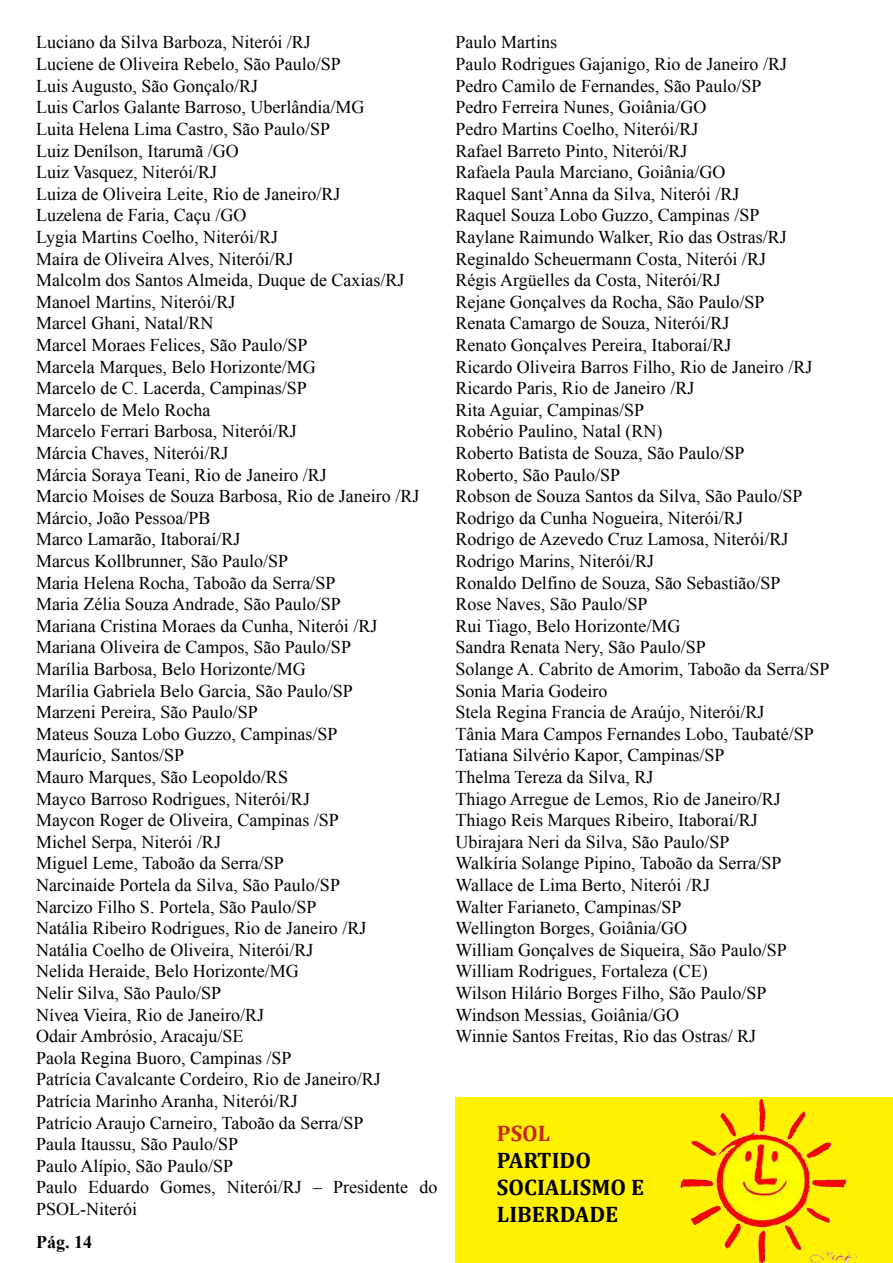
<style>
.page{position:relative;width:893px;height:1263px;background:#fff}
.page>*{position:absolute;margin:0;border:0;box-sizing:border-box;transform-origin:0 0}
.t1{font:700 22.5px/27px "Cambria";color:#000}
.t2{font:700 22.5px "Cambria";color:#c7271c}
.t3{font:18px/21.6px "Times New Roman";color:#000}
.t4{font:700 18px "Times New Roman";color:#000}
</style>
<div class="page">
<div style="left:455px;top:1097px;width:438px;height:166px;background:#fff100"></div>
<img style="left:680px;top:1099px;width:177px;height:164px">
<p class="t3" style="left:36px;top:31px;width:403px">Luciano da Silva Barboza, Niterói /RJ<br>Luciene de Oliveira Rebelo, São Paulo/SP<br>Luis Augusto, São Gonçalo/RJ<br>Luis Carlos Galante Barroso, Uberlândia/MG<br>Luita Helena Lima Castro, São Paulo/SP<br>Luiz Denílson, Itarumã /GO<br>Luiz Vasquez, Niterói/RJ<br>Luiza de Oliveira Leite, Rio de Janeiro/RJ<br>Luzelena de Faria, Caçu /GO<br>Lygia Martins Coelho, Niterói/RJ<br>Maíra de Oliveira Alves, Niterói/RJ<br>Malcolm dos Santos Almeida, Duque de Caxias/RJ Manoel Martins, Niterói/RJ<br>Marcel Ghani, Natal/RN<br>Marcel Moraes Felices, São Paulo/SP<br>Marcela Marques, Belo Horizonte/MG<br>Marcelo de C. Lacerda, Campinas/SP<br>Marcelo de Melo Rocha<br>Marcelo Ferrari Barbosa, Niterói/RJ<br>Márcia Chaves, Niterói/RJ<br>Márcia Soraya Teani, Rio de Janeiro /RJ<br>Marcio Moises de Souza Barbosa, Rio de Janeiro /RJ Márcio, João Pessoa/PB<br>Marco Lamarão, Itaboraí/RJ<br>Marcus Kollbrunner, São Paulo/SP<br>Maria Helena Rocha, Taboão da Serra/SP<br>Maria Zélia Souza Andrade, São Paulo/SP<br>Mariana Cristina Moraes da Cunha, Niterói /RJ Mariana Oliveira de Campos, São Paulo/SP<br>Marília Barbosa, Belo Horizonte/MG<br>Marília Gabriela Belo Garcia, São Paulo/SP<br>Marzeni Pereira, São Paulo/SP<br>Mateus Souza Lobo Guzzo, Campinas/SP<br>Maurício, Santos/SP<br>Mauro Marques, São Leopoldo/RS<br>Mayco Barroso Rodrigues, Niterói/RJ<br>Maycon Roger de Oliveira, Campinas /SP<br>Michel Serpa, Niterói /RJ<br>Miguel Leme, Taboão da Serra/SP<br>Narcinaide Portela da Silva, São Paulo/SP<br>Narcizo Filho S. Portela, São Paulo/SP<br>Natália Ribeiro Rodrigues, Rio de Janeiro /RJ<br>Natália Coelho de Oliveira, Niterói/RJ<br>Nelida Heraide, Belo Horizonte/MG<br>Nelir Silva, São Paulo/SP<br>Nívea Vieira, Rio de Janeiro/RJ<br>Odair Ambrósio, Aracaju/SE<br>Paola Regina Buoro, Campinas /SP<br>Patrícia Cavalcante Cordeiro, Rio de Janeiro/RJ Patrícia Marinho Aranha, Niterói/RJ<br>Patrício Araujo Carneiro, Taboão da Serra/SP<br>Paula Itaussu, São Paulo/SP<br>Paulo Alípio, São Paulo/SP<br>Paulo Eduardo Gomes, Niterói/RJ – Presidente do PSOL-Niterói</p>
<p class="t3" style="left:455px;top:31px;width:375px">Paulo Martins<br>Paulo Rodrigues Gajanigo, Rio de Janeiro /RJ Pedro Camilo de Fernandes, São Paulo/SP<br>Pedro Ferreira Nunes, Goiânia/GO<br>Pedro Martins Coelho, Niterói/RJ<br>Rafael Barreto Pinto, Niterói/RJ<br>Rafaela Paula Marciano, Goiânia/GO<br>Raquel Sant’Anna da Silva, Niterói /RJ<br>Raquel Souza Lobo Guzzo, Campinas /SP<br>Raylane Raimundo Walker, Rio das Ostras/RJ Reginaldo Scheuermann Costa, Niterói /RJ<br>Régis Argüelles da Costa, Niterói/RJ<br>Rejane Gonçalves da Rocha, São Paulo/SP<br>Renata Camargo de Souza, Niterói/RJ<br>Renato Gonçalves Pereira, Itaboraí/RJ<br>Ricardo Oliveira Barros Filho, Rio de Janeiro /RJ Ricardo Paris, Rio de Janeiro /RJ<br>Rita Aguiar, Campinas/SP<br>Robério Paulino, Natal (RN)<br>Roberto Batista de Souza, São Paulo/SP<br>Roberto, São Paulo/SP<br>Robson de Souza Santos da Silva, São Paulo/SP Rodrigo da Cunha Nogueira, Niterói/RJ<br>Rodrigo de Azevedo Cruz Lamosa, Niterói/RJ Rodrigo Marins, Niterói/RJ<br>Ronaldo Delfino de Souza, São Sebastião/SP<br>Rose Naves, São Paulo/SP<br>Rui Tiago, Belo Horizonte/MG<br>Sandra Renata Nery, São Paulo/SP<br>Solange A. Cabrito de Amorim, Taboão da Serra/SP Sonia Maria Godeiro<br>Stela Regina Francia de Araújo, Niterói/RJ<br>Tânia Mara Campos Fernandes Lobo, Taubaté/SP Tatiana Silvério Kapor, Campinas/SP<br>Thelma Tereza da Silva, RJ<br>Thiago Arregue de Lemos, Rio de Janeiro/RJ Thiago Reis Marques Ribeiro, Itaboraí/RJ Ubirajara Neri da Silva, São Paulo/SP<br>Walkíria Solange Pipino, Taboão da Serra/SP Wallace de Lima Berto, Niterói /RJ<br>Walter Farianeto, Campinas/SP<br>Wellington Borges, Goiânia/GO<br>William Gonçalves de Siqueira, São Paulo/SP William Rodrigues, Fortaleza (CE)<br>Wilson Hilário Borges Filho, São Paulo/SP Windson Messias, Goiânia/GO<br>Winnie Santos Freitas, Rio das Ostras/ RJ</p>
<p class="t2" style="left:497px;top:1117px;width:55px">PSOL</p>
<p class="t1" style="left:497px;top:1146px;width:149px">PARTIDO<br>SOCIALISMO E<br>LIBERDADE</p>
<p class="t4" style="left:36px;top:1230px;width:56px">Pág. 14</p>
</div>
